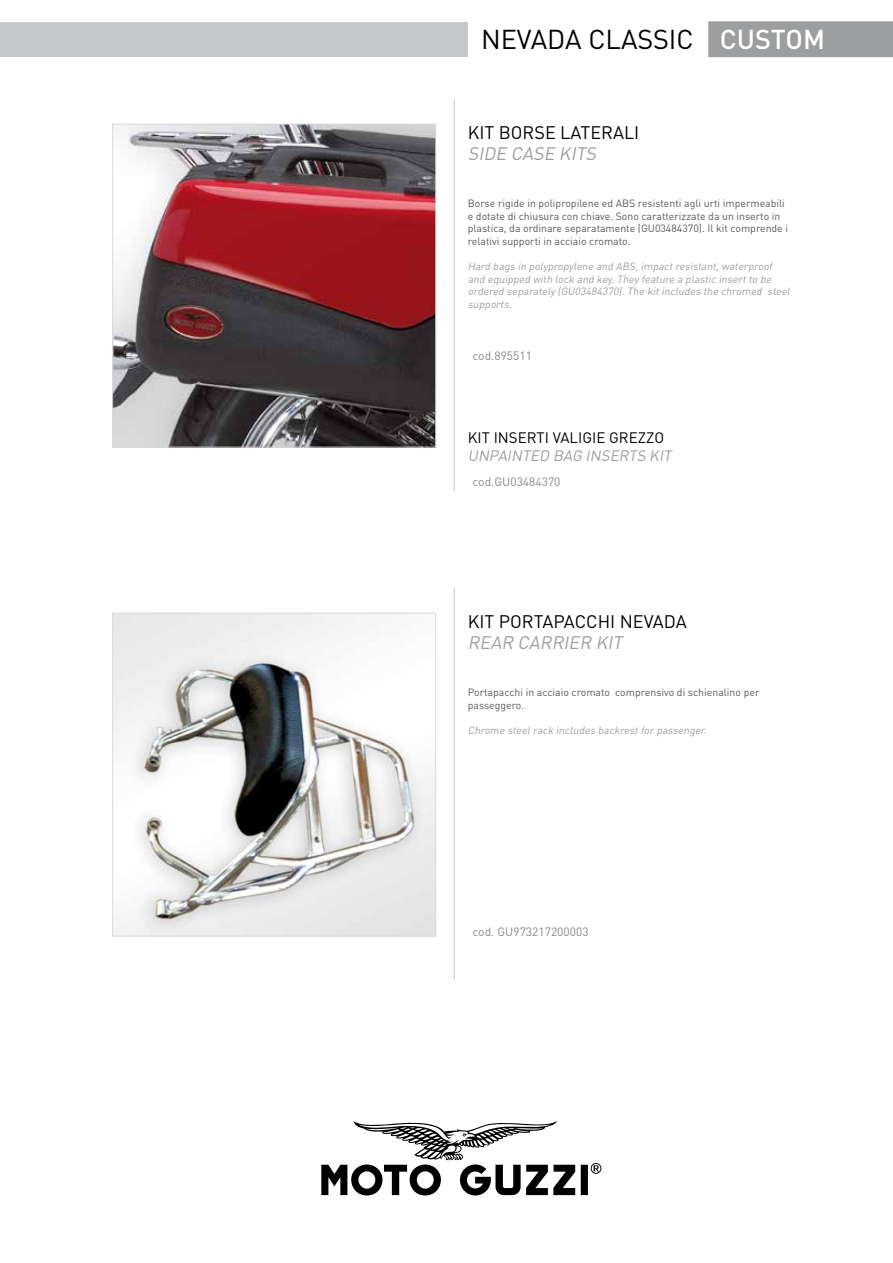
<style>
.page{position:relative;width:893px;height:1263px;background:#fff}
.page>*{position:absolute;margin:0;border:0;box-sizing:border-box;transform-origin:0 0}
.t1{font:27px "DIN";color:#000}
.t2{font:18px "DIN";color:#000}
.t3{font:italic 18px "DIN";color:#9c9e9f}
.t4{font:15px "DIN";color:#000}
.t5{font:italic 15px "DIN";color:#9c9e9f}
.t6{font:12px "DIN";color:#87888a}
.t7{font:10.5px/12.6px "DIN";color:#58585a}
.t8{font:italic 10.5px/12.6px "DIN";color:#9c9e9f}
.s1{font-weight:500;color:#fff}
</style>
<div class="page">
<hr style="left:454px;top:99px;width:1px;height:392px;background:#c6c7c8">
<hr style="left:454px;top:588px;width:1px;height:392px;background:#c6c7c8">
<svg style="left:321px;top:1121px;width:280px;height:74px"></svg>
<div style="left:708px;top:21px;width:185px;height:36px;background:#9c9e9f"></div>
<div style="left:0;top:22px;width:468px;height:34px;background:#c6c7c8"></div>
<img style="left:114px;top:126px;width:320px;height:319px">
<div style="left:112px;top:124px;width:324px;height:323px;border:1px solid #d9dadb"></div>
<img style="left:114px;top:615px;width:320px;height:319px">
<div style="left:112px;top:613px;width:324px;height:323px;border:1px solid #d9dadb"></div>
<h1 class="t1" style="left:481px;top:23px;width:345px">NEVADA CLASSIC <span class="s1">CUSTOM</span></h1>
<h2 class="t2" style="left:468px;top:121px;width:173px">KIT BORSE LATERALI</h2>
<h2 class="t3" style="left:468px;top:143px;width:134px">SIDE CASE KITS</h2>
<p class="t7" style="left:468px;top:197px;width:322px">Borse rigide in polipropilene ed ABS resistenti agli urti impermeabili e dotate di chiusura con chiave. Sono caratterizzate da un inserto in plastica, da ordinare separatamente (GU03484370). Il kit comprende i relativi supporti in acciaio cromato.</p>
<p class="t8" style="left:468px;top:260px;width:326px">Hard bags in polypropylene and ABS,impactresistant,waterproof and equipped with lock and key.They feature a plastic insertto be ordered separately (GU03484370).The kitincludes the chromed steel supports.</p>
<p class="t6" style="left:473px;top:348px;width:61px">cod.895511</p>
<h3 class="t4" style="left:468px;top:428px;width:198px">KIT INSERTI VALIGIE GREZZO</h3>
<h3 class="t5" style="left:468px;top:446px;width:208px">UNPAINTED BAG INSERTS KIT</h3>
<p class="t6" style="left:473px;top:474px;width:89px">cod.GU03484370</p>
<h2 class="t2" style="left:468px;top:610px;width:221px">KIT PORTAPACCHI NEVADA</h2>
<h2 class="t3" style="left:468px;top:631px;width:160px">REAR CARRIER KIT</h2>
<p class="t7" style="left:468px;top:686px;width:293px">Portapacchi in acciaio cromato comprensivo di schienalino per passeggero.</p>
<p class="t8" style="left:468px;top:723px;width:243px">Chrome steelrack includes backrestfor passenger.</p>
<p class="t6" style="left:473px;top:924px;width:117px">cod. GU973217200003</p>
</div>
